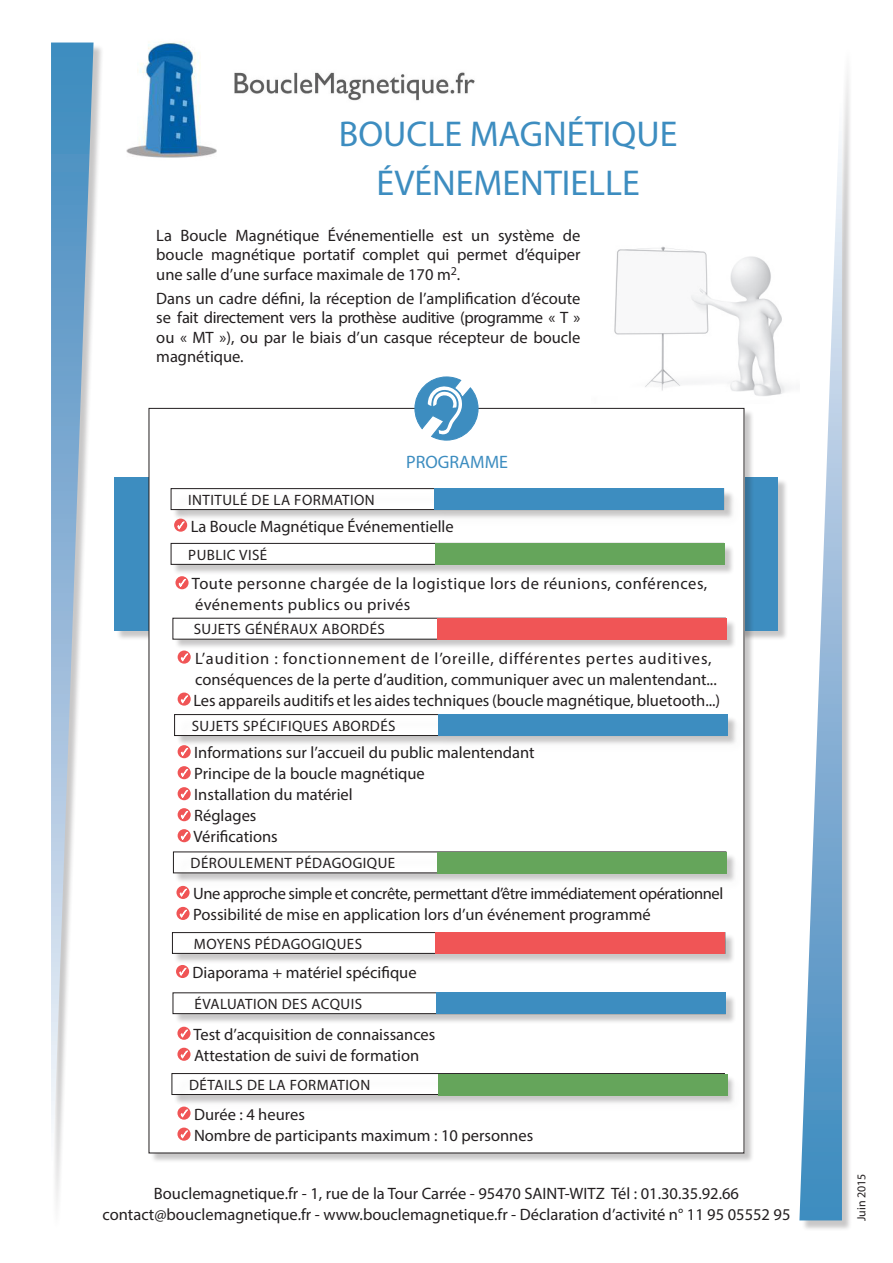
<style>
.page{position:relative;width:893px;height:1263px;background:#fff}
.page>*{position:absolute;margin:0;border:0;box-sizing:border-box;transform-origin:0 0}
.t1{font:36px "Myriad Pro";color:#3d8dc0}
.t2{font:18px "Myriad Pro";color:#3d8dc0}
.t3{font:16.5px/19.5px "Myriad Pro";color:#231f20;text-align:justify}
.t4{font:16.5px "Myriad Pro";letter-spacing:-.025em;color:#231f20}
.t5{font:16.5px "Myriad Pro";letter-spacing:.05em;color:#231f20}
.t6{font:16.5px "Myriad Pro";letter-spacing:.03em;color:#231f20}
.t7{font:16.5px "Myriad Pro";letter-spacing:.025em;color:#231f20}
.t8{font:15px "Myriad Pro";letter-spacing:.03em;color:#231f20}
.t9{font:12px "Myriad Pro";color:#231f20}
</style>
<div class="page">
<div style="left:116px;top:479px;width:673px;height:162px;background:#231f20;opacity:.25"></div>
<div style="left:115px;top:477px;width:663px;height:153px;background:#3d8dc0"></div>
<div style="left:150px;top:410px;width:604px;height:753px;background:#231f20;opacity:.25"></div>
<div style="left:149px;top:408px;width:595px;height:745px;background:#fff"></div>
<svg style="left:178px;top:650px;width:13px;height:14px"></svg>
<svg style="left:181px;top:653px;width:7px;height:8px"></svg>
<svg style="left:178px;top:692px;width:13px;height:14px"></svg>
<svg style="left:181px;top:695px;width:7px;height:8px"></svg>
<svg style="left:174px;top:519px;width:13px;height:13px"></svg>
<img style="left:126px;top:41px;width:91px;height:117px">
<img style="left:234px;top:72px;width:241px;height:29px">
<div style="left:52px;top:44px;width:52px;height:1186px;background:#231f20;opacity:.25"></div>
<svg style="left:51px;top:43px;width:43px;height:1177px"></svg>
<div style="left:801px;top:45px;width:52px;height:1186px;background:#231f20;opacity:.25"></div>
<svg style="left:799px;top:45px;width:43px;height:1175px"></svg>
<svg style="left:415px;top:377px;width:63px;height:63px"></svg>
<div style="left:173px;top:491px;width:569px;height:37px;background:#231f20;opacity:.45"></div>
<div style="left:171px;top:488px;width:553px;height:22px;border:1px solid #231f20"></div>
<div style="left:435px;top:488px;width:289px;height:22px;background:#3d8dc0"></div>
<div style="left:172px;top:545px;width:562px;height:30px;background:#231f20;opacity:.25"></div>
<div style="left:171px;top:543px;width:553px;height:21px;background:#fff"></div>
<div style="left:171px;top:543px;width:553px;height:21px;border:1px solid #231f20"></div>
<div style="left:174px;top:994px;width:562px;height:30px;background:#231f20;opacity:.25"></div>
<div style="left:173px;top:993px;width:552px;height:21px;background:#fff"></div>
<div style="left:173px;top:992px;width:552px;height:22px;border:1px solid #231f20"></div>
<svg style="left:177px;top:1027px;width:14px;height:13px"></svg>
<svg style="left:181px;top:1029px;width:7px;height:8px"></svg>
<svg style="left:177px;top:1048px;width:14px;height:13px"></svg>
<svg style="left:181px;top:1050px;width:7px;height:8px"></svg>
<div style="left:436px;top:543px;width:289px;height:22px;background:#65a55b"></div>
<div style="left:174px;top:619px;width:562px;height:31px;background:#231f20;opacity:.25"></div>
<div style="left:173px;top:618px;width:552px;height:21px;background:#fff"></div>
<div style="left:437px;top:618px;width:289px;height:21px;background:#f05556"></div>
<svg style="left:175px;top:576px;width:14px;height:13px"></svg>
<svg style="left:179px;top:579px;width:7px;height:8px"></svg>
<svg style="left:176px;top:886px;width:14px;height:13px"></svg>
<svg style="left:180px;top:892px;width:7px;height:4px"></svg>
<svg style="left:176px;top:907px;width:14px;height:13px"></svg>
<svg style="left:180px;top:910px;width:7px;height:7px"></svg>
<div style="left:174px;top:934px;width:562px;height:30px;background:#231f20;opacity:.25"></div>
<div style="left:172px;top:932px;width:553px;height:21px;background:#fff"></div>
<div style="left:172px;top:932px;width:553px;height:22px;border:1px solid #231f20"></div>
<svg style="left:176px;top:965px;width:13px;height:13px"></svg>
<svg style="left:179px;top:968px;width:7px;height:7px"></svg>
<div style="left:436px;top:932px;width:289px;height:21px;background:#f05556"></div>
<div style="left:437px;top:992px;width:289px;height:21px;background:#3d8dc0"></div>
<img style="left:614px;top:246px;width:173px;height:150px">
<div style="left:176px;top:854px;width:569px;height:38px;background:#231f20;opacity:.45"></div>
<div style="left:438px;top:852px;width:289px;height:21px;background:#65a55b"></div>
<div style="left:177px;top:717px;width:569px;height:37px;background:#231f20;opacity:.45"></div>
<div style="left:174px;top:714px;width:553px;height:22px;border:1px solid #231f20"></div>
<div style="left:438px;top:714px;width:289px;height:22px;background:#3d8dc0"></div>
<svg style="left:178px;top:745px;width:13px;height:13px"></svg>
<svg style="left:181px;top:748px;width:7px;height:8px"></svg>
<svg style="left:178px;top:766px;width:13px;height:13px"></svg>
<svg style="left:181px;top:769px;width:7px;height:8px"></svg>
<svg style="left:178px;top:787px;width:13px;height:13px"></svg>
<svg style="left:181px;top:790px;width:7px;height:8px"></svg>
<svg style="left:178px;top:808px;width:13px;height:13px"></svg>
<svg style="left:181px;top:811px;width:7px;height:8px"></svg>
<svg style="left:178px;top:829px;width:13px;height:13px"></svg>
<svg style="left:181px;top:832px;width:7px;height:8px"></svg>
<div style="left:174px;top:1076px;width:569px;height:37px;background:#231f20;opacity:.45"></div>
<div style="left:172px;top:1073px;width:553px;height:22px;border:1px solid #231f20"></div>
<svg style="left:177px;top:1106px;width:14px;height:14px"></svg>
<svg style="left:181px;top:1109px;width:7px;height:8px"></svg>
<svg style="left:177px;top:1127px;width:14px;height:14px"></svg>
<svg style="left:181px;top:1130px;width:7px;height:8px"></svg>
<div style="left:438px;top:1074px;width:289px;height:21px;background:#65a55b"></div>
<p class="t1" style="left:339px;top:112px;width:340px">BOUCLE MAGNÉTIQUE</p>
<p class="t1" style="left:376px;top:161px;width:265px">ÉVÉNEMENTIELLE</p>
<p class="t3" style="left:156px;top:225px;width:426px">La Boucle Magnétique Événementielle est un système de boucle magnétique portatif complet qui permet d’équiper une salle d’une surface maximale de 170 m<sup>2</sup>.</p>
<p class="t3" style="left:156px;top:288px;width:426px">Dans un cadre défini, la réception de l’amplification d’écoute se fait directement vers la prothèse auditive (programme « T » ou « MT »), ou par le biais d’un casque récepteur de boucle magnétique.</p>
<p class="t8" style="left:188px;top:490px;width:188px">INTITULÉ DE LA FORMATION</p>
<p class="t2" style="left:406px;top:451px;width:103px">PROGRAMME</p>
<p class="t3" style="left:191px;top:516px;width:265px">La Boucle Magnétique Événementielle</p>
<p class="t8" style="left:188px;top:545px;width:81px">PUBLIC VISÉ</p>
<p class="t6" style="left:192px;top:574px;width:517px">Toute personne chargée de la logistique lors de réunions, conférences,</p>
<p class="t7" style="left:195px;top:595px;width:217px">événements publics ou privés</p>
<p class="t8" style="left:194px;top:620px;width:193px">SUJETS GÉNÉRAUX ABORDÉS</p>
<p class="t5" style="left:195px;top:648px;width:518px">L’audition : fonctionnement de l’oreille, différentes pertes auditives,</p>
<p class="t3" style="left:195px;top:669px;width:523px">conséquences de la perte d’audition, communiquer avec un malentendant...</p>
<p class="t3" style="left:193px;top:690px;width:528px">Les appareils auditifs et les aides techniques (boucle magnétique, bluetooth...)</p>
<p class="t8" style="left:192px;top:716px;width:205px">SUJETS SPÉCIFIQUES ABORDÉS</p>
<p class="t3" style="left:194px;top:743px;width:342px">Informations sur l’accueil du public malentendant</p>
<p class="t3" style="left:194px;top:764px;width:232px">Principe de la boucle magnétique</p>
<p class="t3" style="left:194px;top:785px;width:160px">Installation du matériel</p>
<p class="t3" style="left:194px;top:806px;width:64px">Réglages</p>
<p class="t3" style="left:194px;top:827px;width:86px">Vérifications</p>
<p class="t8" style="left:191px;top:854px;width:206px">DÉROULEMENT PÉDAGOGIQUE</p>
<p class="t4" style="left:193px;top:883px;width:532px">Une approche simple et concrête, permettant d’être immédiatement opérationnel</p>
<p class="t3" style="left:193px;top:904px;width:459px">Possibilité de mise en application lors d’un événement programmé</p>
<p class="t8" style="left:194px;top:934px;width:170px">MOYENS PÉDAGOGIQUES</p>
<p class="t3" style="left:193px;top:962px;width:226px">Diaporama + matériel spécifique</p>
<p class="t8" style="left:194px;top:994px;width:169px">ÉVALUATION DES ACQUIS</p>
<p class="t3" style="left:193px;top:1024px;width:244px">Test d’acquisition de connaissances</p>
<p class="t3" style="left:194px;top:1045px;width:227px">Attestation de suivi de formation</p>
<p class="t8" style="left:189px;top:1075px;width:183px">DÉTAILS DE LA FORMATION</p>
<p class="t3" style="left:194px;top:1104px;width:112px">Durée : 4 heures</p>
<p class="t3" style="left:194px;top:1125px;width:341px">Nombre de participants maximum : 10 personnes</p>
<p class="t3" style="left:154px;top:1183px;width:587px">Bouclemagnetique.fr - 1, rue de la Tour Carrée - 95470 SAINT-WITZ Tél : 01.30.35.92.66</p>
<p class="t3" style="left:102px;top:1204px;width:689px">contact@bouclemagnetique.fr - www.bouclemagnetique.fr - Déclaration d’activité n° 11 95 05552 95</p>
<p class="t9" style="left:854px;top:1221px;width:49px;rotate:-90deg">Juin 2015</p>
</div>
